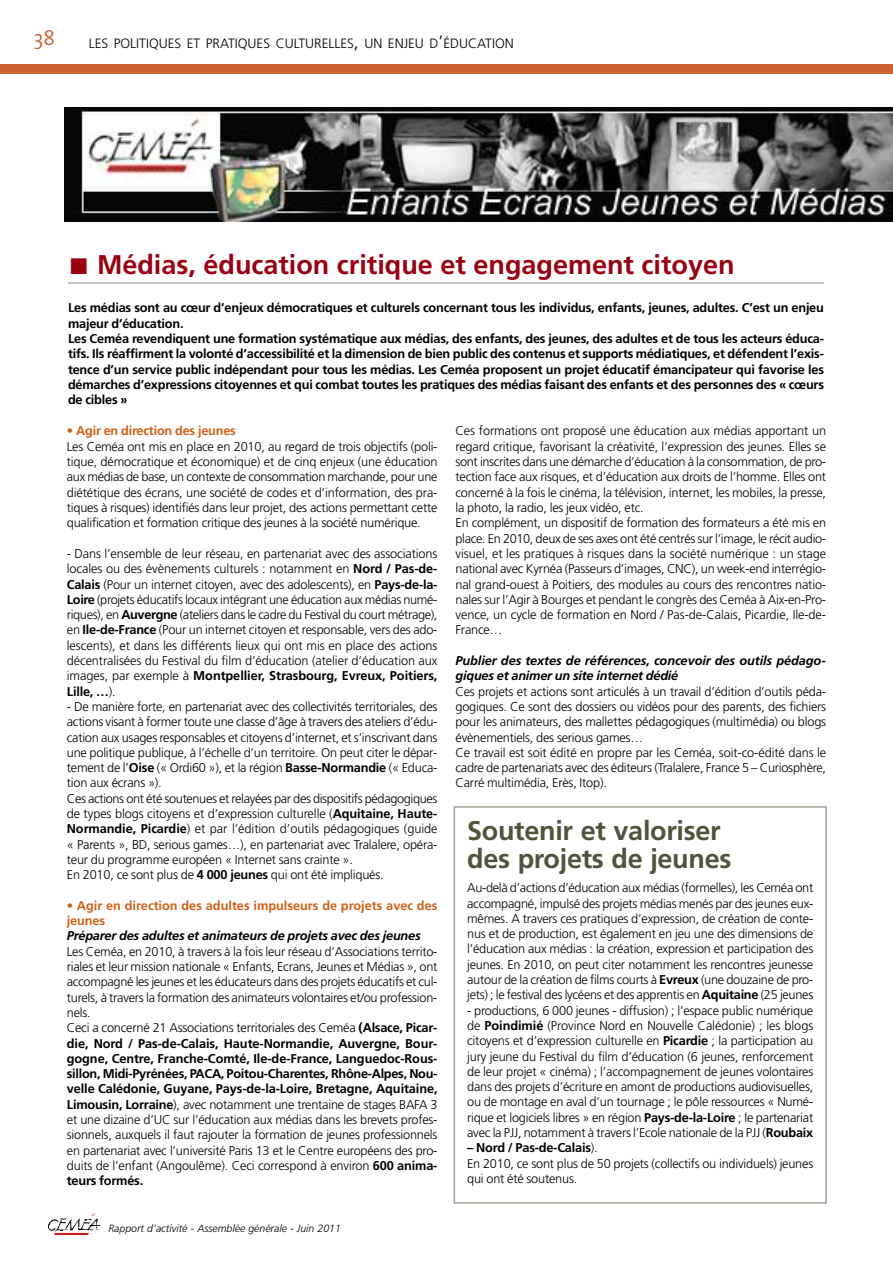
<style>
.page{position:relative;width:893px;height:1263px;background:#fff}
.page>*{position:absolute;margin:0;border:0;box-sizing:border-box;transform-origin:0 0}
.t1{font:700 27px "Frutiger";color:#9a0011}
.t2{font:700 27px/28.5px "Frutiger";letter-spacing:-.01em;color:#52513c}
.t3{font:300 21px "The Mix";color:#ce6131}
.t4{font:300 13.5px "Frutiger";color:#000}
.t5{font:300 12.75px/15.3px "Frutiger";letter-spacing:-.015em;color:#000}
.t6{font:700 12.75px/15.3px "Frutiger";letter-spacing:-.015em;color:#000}
.t7{font:italic 700 12.75px/15.3px "Frutiger";letter-spacing:-.015em;color:#000}
.t8{font:700 12.75px/15.3px "Frutiger";color:#ce6119}
.t9{font:italic 300 10.5px "Frutiger";color:#000}
.s1{font-size:18px}
.s2{font-family:"Lucida Sans Unicode";font-weight:400}
.s3{color:#ce6119}
.s4{font-weight:700;color:#ce6119}
.s5{font-weight:700}
.s6{font-weight:300}
</style>
<div class="page">
<div style="left:0;top:65px;width:892px;height:9px;background:#ce6131"></div>
<svg style="left:48px;top:1213px;width:53px;height:21px"></svg>
<hr style="left:68px;top:283px;width:756px;height:1px;background:#938a80">
<img style="left:64px;top:108px;width:828px;height:114px">
<div style="left:454px;top:806px;width:373px;height:397px;border:2px solid #a4a092"></div>
<h2 class="t3" style="left:34px;top:21px;width:23px">38</h2>
<p class="t4" style="left:89px;top:35px;width:426px">LES POLITIQUES ET PRATIQUES CULTURELLES<span class="s1">,</span> UN ENJEU D<span class="s1">’</span>ÉDUCATION</p>
<h1 class="t1" style="left:68px;top:248px;width:668px"><span class="s2">!</span> Médias, éducation critique et engagement citoyen</h1>
<p class="t6" style="left:68px;top:300px;width:757px">Les médias sont au cœur d’enjeux démocratiques et culturels concernant tous les individus, enfants, jeunes, adultes. C’est un enjeu majeur d’éducation.<br>Les Ceméa revendiquent une formation systématique aux médias, des enfants, des jeunes, des adultes et de tous les acteurs éduca&shy;tifs. Ils réaffirment la volonté d’accessibilité et la dimension de bien public des contenus et supports médiatiques, et défendent l’exis&shy;tence d’un service public indépendant pour tous les médias. Les Ceméa proposent un projet éducatif émancipateur qui favorise les démarches d’expressions citoyennes et qui combat toutes les pratiques des médias faisant des enfants et des personnes des « cœurs de cibles »</p>
<p class="t5" style="left:67px;top:423px;width:372px"><span class="s3">•</span> <span class="s4">Agir en direction des jeunes<br></span>Les Ceméa ont mis en place en 2010, au regard de trois objectifs (poli&shy;tique, démocratique et économique) et de cinq enjeux (une éducation aux médias de base, un contexte de consommation marchande, pour une diététique des écrans, une société de codes et d’information, des pra&shy;tiques à risques) identifiés dans leur projet, des actions permettant cette qualification et formation critique des jeunes à la société numérique.</p>
<p class="t5" style="left:67px;top:546px;width:372px;text-align:justify">- Dans l’ensemble de leur réseau, en partenariat avec des associations locales ou des évènements culturels : notamment en <span class="s5">Nord / Pas-de-Calais</span> (Pour un internet citoyen, avec des adolescents), en <span class="s5">Pays-de-la-Loire</span> (projets éducatifs locaux intégrant une éducation aux médias numé&shy;riques), en <span class="s5">Auvergne</span> (ateliers dans le cadre du Festival du court métrage), en <span class="s5">Ile-de-France</span> (Pour un internet citoyen et responsable, vers des ado&shy;lescents), et dans les différents lieux qui ont mis en place des actions décentralisées du Festival du film d’éducation (atelier d’éducation aux images, par exemple à <span class="s5">Montpellier, Strasbourg, Evreux, Poitiers, Lille, …</span>).</p>
<p class="t5" style="left:67px;top:699px;width:372px">- De manière forte, en partenariat avec des collectivités territoriales, des actions visant à former toute une classe d’âge à travers des ateliers d’édu&shy;cation aux usages responsables et citoyens d’internet, et s’inscrivant dans une politique publique, à l’échelle d’un territoire. On peut citer le dépar&shy;tement de l’<span class="s5">Oise</span> (« Ordi60 »), et la région <span class="s5">Basse-Normandie</span> (« Educa&shy;tion aux écrans »).<br>Ces actions ont été soutenues et relayées par des dispositifs pédagogiques de types blogs citoyens et d’expression culturelle (<span class="s5">Aquitaine, Haute-Normandie, Picardie</span>) et par l’édition d’outils pédagogiques (guide « Parents », BD, serious games…), en partenariat avec Tralalere, opéra&shy;teur du programme européen « Internet sans crainte ».<br>En 2010, ce sont plus de <span class="s5">4 000 jeunes</span> qui ont été impliqués.</p>
<p class="t8" style="left:67px;top:898px;width:372px"><span class="s6">•</span> Agir en direction des adultes impulseurs de projets avec des jeunes</p>
<p class="t7" style="left:67px;top:928px;width:355px">Préparer des adultes et animateurs de projets avec des jeunes</p>
<p class="t5" style="left:67px;top:944px;width:372px">Les Ceméa, en 2010, à travers à la fois leur réseau d’Associations territo&shy;riales et leur mission nationale « Enfants, Ecrans, Jeunes et Médias », ont accompagné les jeunes et les éducateurs dans des projets éducatifs et cul&shy;turels, à travers la formation des animateurs volontaires et/ou profession&shy;nels.<br>Ceci a concerné 21 Associations territoriales des Ceméa <span class="s5">(Alsace, Picar&shy;die, Nord / Pas-de-Calais, Haute-Normandie, Auvergne, Bour&shy;gogne, Centre, Franche-Comté, Ile-de-France, Languedoc-Rous&shy;sillon, Midi-Pyrénées, PACA, Poitou-Charentes, Rhône-Alpes, Nou&shy;velle Calédonie, Guyane, Pays-de-la-Loire, Bretagne, Aquitaine, Limousin, Lorraine</span>), avec notamment une trentaine de stages BAFA 3 et une dizaine d’UC sur l’éducation aux médias dans les brevets profes&shy;sionnels, auxquels il faut rajouter la formation de jeunes professionnels en partenariat avec l’université Paris 13 et le Centre européens des pro&shy;duits de l’enfant (Angoulême). Ceci correspond à environ <span class="s5">600 anima&shy;teurs formés.</span></p>
<p class="t9" style="left:108px;top:1223px;width:234px">Rapport d’activité - Assemblée générale - Juin 2011</p>
<p class="t5" style="left:455px;top:423px;width:372px">Ces formations ont proposé une éducation aux médias apportant un regard critique, favorisant la créativité, l’expression des jeunes. Elles se sont inscrites dans une démarche d’éducation à la consommation, de pro&shy;tection face aux risques, et d’éducation aux droits de l’homme. Elles ont concerné à la fois le cinéma, la télévision, internet, les mobiles, la presse, la photo, la radio, les jeux vidéo, etc.<br>En complément, un dispositif de formation des formateurs a été mis en place. En 2010, deux de ses axes ont été centrés sur l’image, le récit audio&shy;visuel, et les pratiques à risques dans la société numérique : un stage national avec Kyrnéa (Passeurs d’images, CNC), un week-end interrégio&shy;nal grand-ouest à Poitiers, des modules au cours des rencontres natio&shy;nales sur l’Agir à Bourges et pendant le congrès des Ceméa à Aix-en-Pro&shy;vence, un cycle de formation en Nord / Pas-de-Calais, Picardie, Ile-de-France…</p>
<p class="t7" style="left:455px;top:653px;width:372px">Publier des textes de références, concevoir des outils pédago&shy;giques et animer un site internet dédié</p>
<p class="t5" style="left:455px;top:683px;width:372px">Ces projets et actions sont articulés à un travail d’édition d’outils péda&shy;gogiques. Ce sont des dossiers ou vidéos pour des parents, des fichiers pour les animateurs, des mallettes pédagogiques (multimédia) ou blogs évènementiels, des serious games…<br>Ce travail est soit édité en propre par les Ceméa, soit-co-édité dans le cadre de partenariats avec des éditeurs (Tralalere, France 5 – Curiosphère, Carré multimédia, Erès, Itop).</p>
<h1 class="t2" style="left:467px;top:816px;width:266px">Soutenir et valoriser des projets de jeunes</h1>
<p class="t5" style="left:467px;top:880px;width:348px;text-align:justify">Au-delà d’actions d’éducation aux médias (formelles), les Ceméa ont accompagné, impulsé des projets médias menés par des jeunes eux&shy;mêmes. A travers ces pratiques d’expression, de création de conte&shy;nus et de production, est également en jeu une des dimensions de l’éducation aux médias : la création, expression et participation des jeunes. En 2010, on peut citer notamment les rencontres jeunesse autour de la création de films courts à <span class="s5">Evreux</span> (une douzaine de pro&shy;jets) ; le festival des lycéens et des apprentis en <span class="s5">Aquitaine</span> (25 jeunes</p>
<p class="t5" style="left:467px;top:1002px;width:348px;text-align:justify">- productions, 6 000 jeunes - diffusion) ; l’espace public numérique de <span class="s5">Poindimié</span> (Province Nord en Nouvelle Calédonie) ; les blogs citoyens et d’expression culturelle en <span class="s5">Picardie</span> ; la participation au jury jeune du Festival du film d’éducation (6 jeunes, renforcement de leur projet « cinéma) ; l’accompagnement de jeunes volontaires dans des projets d’écriture en amont de productions audiovisuelles, ou de montage en aval d’un tournage ; le pôle ressources « Numé&shy;rique et logiciels libres » en région <span class="s5">Pays-de-la-Loire</span> ; le partenariat avec la PJJ, notamment à travers l’Ecole nationale de la PJJ (<span class="s5">Roubaix</span></p>
<p class="t5" style="left:467px;top:1140px;width:348px"><span class="s5">– Nord / Pas-de-Calais</span>).<br>En 2010, ce sont plus de 50 projets (collectifs ou individuels) jeunes qui ont été soutenus.</p>
</div>
